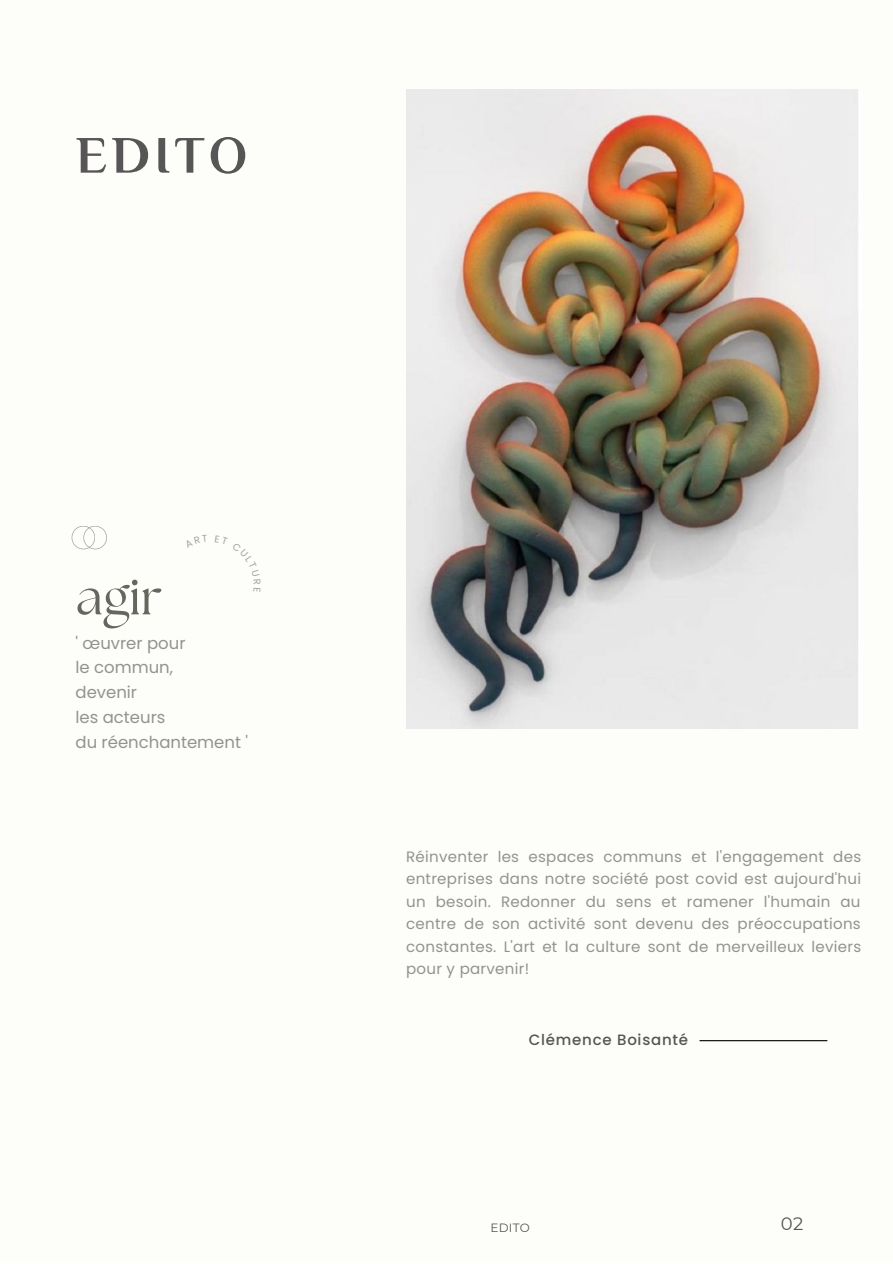
<style>
.page{position:relative;width:893px;height:1264px;background:#fff}
.page>*{position:absolute;margin:0;border:0;box-sizing:border-box;transform-origin:0 0}
.t1{font:700 52.5px "El Messiri";letter-spacing:.08em;color:#575555}
.t2{font:51px "The Seasons";color:#66665f}
.t3{font:18px "Montserrat";color:#575555}
.t4{font:16.5px/24.8px "Poppins";color:#929292}
.t5{font:15px/22.5px "Poppins";letter-spacing:.02em;color:#929292;text-align:justify}
.t6{font:500 15px "Poppins";letter-spacing:.05em;color:#575555}
.t7{font:12px "Montserrat";letter-spacing:.02em;color:#575555}
</style>
<div class="page">
<div style="left:0;top:0;width:892px;height:1262px;background:#fdfdf9"></div>
<svg style="left:72px;top:526px;width:35px;height:23px"></svg>
<hr style="left:699px;top:1040px;width:128px;height:1px;background:#000">
<img style="left:406px;top:89px;width:452px;height:639px">
<h1 class="t1" style="left:76px;top:124px;width:173px">EDITO</h1>
<h2 class="t2" style="left:76px;top:573px;width:88px">agir</h2>
<p class="t4" style="left:76px;top:630px;width:174px">' œuvrer pour<br>le commun,<br>devenir<br>les acteurs<br>du réenchantement '</p>
<p class="t5" style="left:406px;top:845px;width:456px">Réinventer les espaces communs et l'engagement des entreprises dans notre société post covid est aujourd'hui un besoin. Redonner du sens et ramener l'humain au centre de son activité sont devenu des préoccupations constantes. L'art et la culture sont de merveilleux leviers pour y parvenir!</p>
<p class="t6" style="left:529px;top:1029px;width:161px">Clémence Boisanté</p>
<p class="t7" style="left:490px;top:1220px;width:41px">EDITO</p>
<p class="t3" style="left:780px;top:1211px;width:24px">02</p>
</div>
